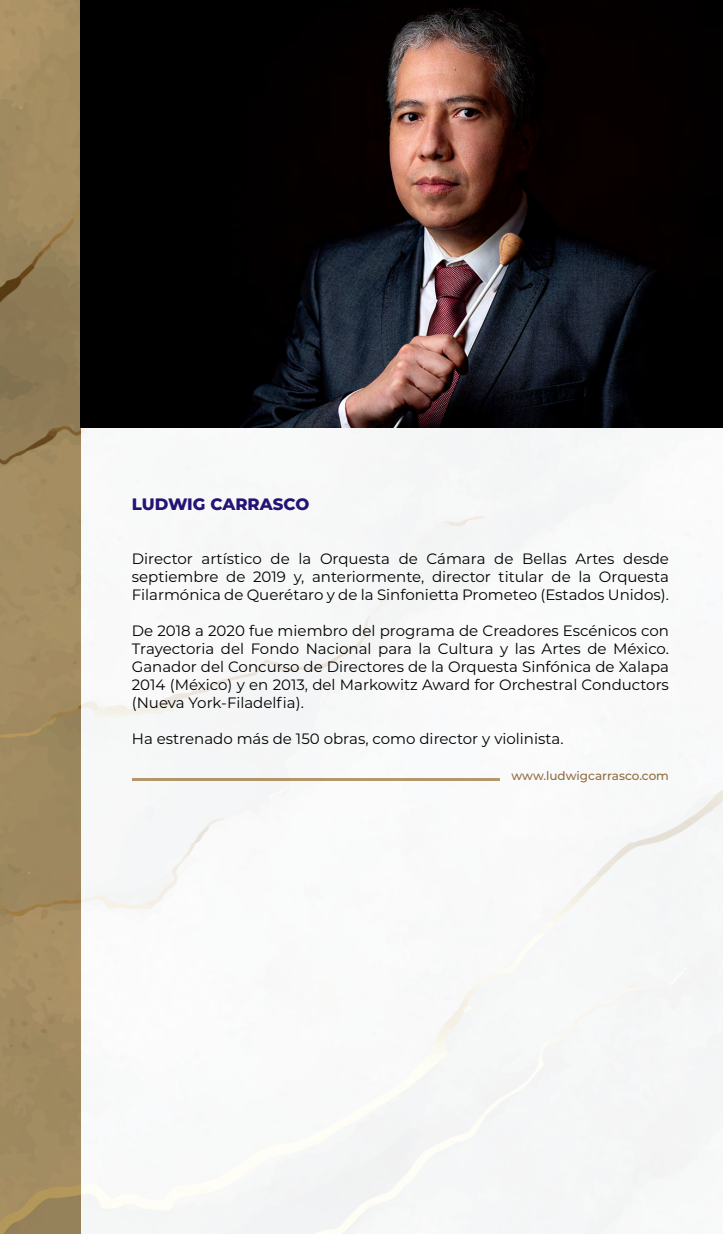
<style>
.page{position:relative;width:723px;height:1234px;background:#fff}
.page>*{position:absolute;margin:0;border:0;box-sizing:border-box;transform-origin:0 0}
.t1{font:800 16.5px "Montserrat";color:#231377}
.t2{font:15px/18px "Montserrat";color:#000;text-align:justify}
.t3{font:500 12px "Montserrat";color:#916d3e}
</style>
<div class="page">
<div style="left:81px;top:0;width:642px;height:1233px;background:#f8f8f9"></div>
<img style="left:81px;top:0;width:642px;height:427px">
<svg style="left:0;top:0;width:81px;height:1233px;background:#9f885e"></svg>
<hr style="left:132px;top:778px;width:367px;height:3px;background:#b79c6c">
<p class="t1" style="left:132px;top:492px;width:179px">LUDWIG CARRASCO</p>
<p class="t2" style="left:132px;top:549px;width:539px">Director artístico de la Orquesta de Cámara de Bellas Artes desde septiembre de 2019 y, anteriormente, director titular de la Orquesta Filarmónica de Querétaro y de la Sinfonietta Prometeo (Estados Unidos).</p>
<p class="t2" style="left:132px;top:621px;width:539px">De 2018 a 2020 fue miembro del programa de Creadores Escénicos con Trayectoria del Fondo Nacional para la Cultura y las Artes de México.<br>Ganador del Concurso de Directores de la Orquesta Sinfónica de Xalapa 2014 (México) y en 2013, del Markowitz Award for Orchestral Conductors (Nueva York-Filadelfia).</p>
<p class="t2" style="left:132px;top:729px;width:433px">Ha estrenado más de 150 obras, como director y violinista.</p>
<p class="t3" style="left:512px;top:767px;width:159px">www.ludwigcarrasco.com</p>
</div>
